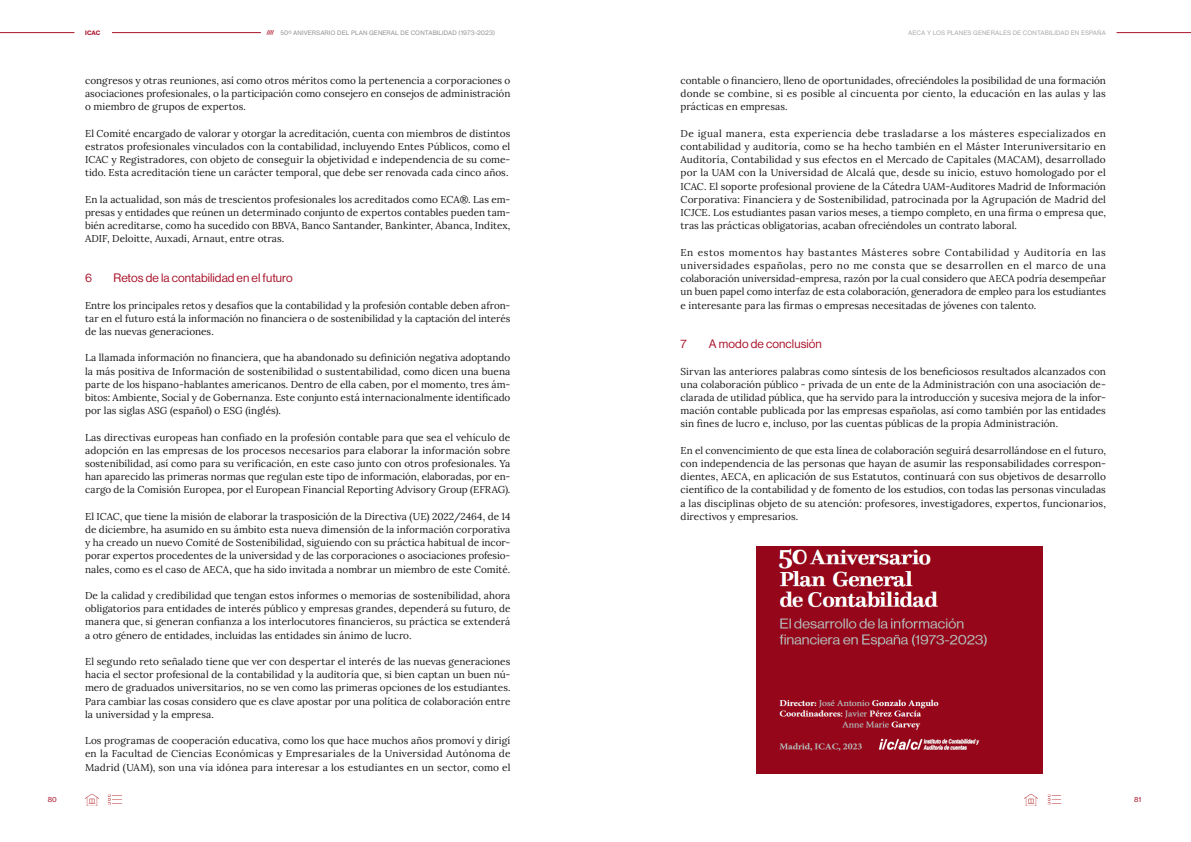
<style>
.page{position:relative;width:1191px;height:842px;background:#fff}
.page>*{position:absolute;margin:0;border:0;box-sizing:border-box;transform-origin:0 0}
.t1{font:12px "N Haas Grotesk DS Pro 55 Rg";letter-spacing:.01em;color:#a9132a}
.Texto_base{font:10px/13.2px "Lora";letter-spacing:.005em;color:#191919;text-align:justify}
.t2{font:7px "N Haas Grotesk TX Pro 55 Rg";color:#a9132a}
.t3{font:6px "N Haas Grotesk TX Pro 55 Rg";letter-spacing:.015em;color:#939393}
.t4{font:6px "N Haas Grotesk TX Pro 55 Rg";letter-spacing:.015em;color:#aaa}
.t5{font:6px "N Haas Grotesk TX Pro 75 Bd";color:#a9132a}
.s1{font-family:"N Haas Grotesk TX Pro 75 Bd";font-size:5px;color:#a9132a}
</style>
<div class="page">
<hr style="left:112px;top:32px;width:149px;height:1px;background:#a9132a">
<hr style="left:0;top:32px;width:74px;height:1px;background:#a9132a">
<hr style="left:1116px;top:32px;width:75px;height:1px;background:#a9132a">
<img style="left:1047px;top:794px;width:15px;height:11px">
<img style="left:107px;top:794px;width:15px;height:11px">
<img style="left:1024px;top:794px;width:14px;height:12px">
<img style="left:85px;top:794px;width:14px;height:12px">
<img style="left:756px;top:547px;width:286px;height:226px">
<p class="t5" style="left:85px;top:29px;width:17px">ICAC</p>
<p class="t3" style="left:267px;top:29px;width:230px"><span class="s1">////</span> 50º ANIVERSARIO DEL PLAN GENERAL DE CONTABILIDAD (1973-2023)</p>
<p class="Texto_base" style="left:85px;top:73px;width:427px">congresos y otras reuniones, así como otros méritos como la pertenencia a corporaciones o asociaciones profesionales, o la participación como consejero en consejos de administración o miembro de grupos de expertos.</p>
<p class="Texto_base" style="left:85px;top:126px;width:427px">El Comité encargado de valorar y otorgar la acreditación, cuenta con miembros de distintos estratos profesionales vinculados con la contabilidad, incluyendo Entes Públicos, como el ICAC y Registradores, con objeto de conseguir la objetividad e independencia de su come&shy;tido. Esta acreditación tiene un carácter temporal, que debe ser renovada cada cinco años.</p>
<p class="Texto_base" style="left:85px;top:192px;width:427px">En la actualidad, son más de trescientos profesionales los acreditados como ECA®. Las em&shy;presas y entidades que reúnen un determinado conjunto de expertos contables pueden tam&shy;bién acreditarse, como ha sucedido con BBVA, Banco Santander, Bankinter, Abanca, Inditex, ADIF, Deloitte, Auxadi, Arnaut, entre otras.</p>
<p class="t1" style="left:85px;top:271px;width:8px">6</p>
<p class="t1" style="left:113px;top:271px;width:181px">Retos de la contabilidad en el futuro</p>
<p class="Texto_base" style="left:85px;top:298px;width:427px">Entre los principales retos y desafíos que la contabilidad y la profesión contable deben afron&shy;tar en el futuro está la información no financiera o de sostenibilidad y la captación del interés de las nuevas generaciones.</p>
<p class="Texto_base" style="left:85px;top:350px;width:427px">La llamada información no financiera, que ha abandonado su definición negativa adoptando la más positiva de Información de sostenibilidad o sustentabilidad, como dicen una buena parte de los hispano-hablantes americanos. Dentro de ella caben, por el momento, tres ám&shy;bitos: Ambiente, Social y de Gobernanza. Este conjunto está internacionalmente identificado por las siglas ASG (español) o ESG (inglés).</p>
<p class="Texto_base" style="left:85px;top:430px;width:427px">Las directivas europeas han confiado en la profesión contable para que sea el vehículo de adopción en las empresas de los procesos necesarios para elaborar la información sobre sostenibilidad, así como para su verificación, en este caso junto con otros profesionales. Ya han aparecido las primeras normas que regulan este tipo de información, elaboradas, por en&shy;cargo de la Comisión Europea, por el European Financial Reporting Advisory Group (EFRAG).</p>
<p class="Texto_base" style="left:85px;top:509px;width:427px">El ICAC, que tiene la misión de elaborar la trasposición de la Directiva (UE) 2022/2464, de 14 de diciembre, ha asumido en su ámbito esta nueva dimensión de la información corporativa y ha creado un nuevo Comité de Sostenibilidad, siguiendo con su práctica habitual de incor&shy;porar expertos procedentes de la universidad y de las corporaciones o asociaciones profesio&shy;nales, como es el caso de AECA, que ha sido invitada a nombrar un miembro de este Comité.</p>
<p class="Texto_base" style="left:85px;top:588px;width:427px">De la calidad y credibilidad que tengan estos informes o memorias de sostenibilidad, ahora obligatorios para entidades de interés público y empresas grandes, dependerá su futuro, de manera que, si generan confianza a los interlocutores financieros, su práctica se extenderá a otro género de entidades, incluidas las entidades sin ánimo de lucro.</p>
<p class="Texto_base" style="left:85px;top:654px;width:427px">El segundo reto señalado tiene que ver con despertar el interés de las nuevas generaciones hacia el sector profesional de la contabilidad y la auditoría que, si bien captan un buen nú&shy;mero de graduados universitarios, no se ven como las primeras opciones de los estudiantes.<br>Para cambiar las cosas considero que es clave apostar por una política de colaboración entre la universidad y la empresa.</p>
<p class="Texto_base" style="left:85px;top:733px;width:427px">Los programas de cooperación educativa, como los que hace muchos años promoví y dirigí en la Facultad de Ciencias Económicas y Empresariales de la Universidad Autónoma de Madrid (UAM), son una vía idónea para interesar a los estudiantes en un sector, como el</p>
<p class="t4" style="left:908px;top:29px;width:199px">AECA Y LOS PLANES GENERALES DE CONTABILIDAD EN ESPAÑA</p>
<p class="Texto_base" style="left:680px;top:73px;width:427px">contable o financiero, lleno de oportunidades, ofreciéndoles la posibilidad de una formación donde se combine, si es posible al cincuenta por ciento, la educación en las aulas y las prácticas en empresas.</p>
<p class="Texto_base" style="left:680px;top:126px;width:427px">De igual manera, esta experiencia debe trasladarse a los másteres especializados en contabilidad y auditoría, como se ha hecho también en el Máster Interuniversitario en Auditoría, Contabilidad y sus efectos en el Mercado de Capitales (MACAM), desarrollado por la UAM con la Universidad de Alcalá que, desde su inicio, estuvo homologado por el ICAC. El soporte profesional proviene de la Cátedra UAM-Auditores Madrid de Información Corporativa: Financiera y de Sostenibilidad, patrocinada por la Agrupación de Madrid del ICJCE. Los estudiantes pasan varios meses, a tiempo completo, en una firma o empresa que, tras las prácticas obligatorias, acaban ofreciéndoles un contrato laboral.</p>
<p class="Texto_base" style="left:680px;top:245px;width:427px">En estos momentos hay bastantes Másteres sobre Contabilidad y Auditoría en las universidades españolas, pero no me consta que se desarrollen en el marco de una colaboración universidad-empresa, razón por la cual considero que AECA podría desempeñar un buen papel como interfaz de esta colaboración, generadora de empleo para los estudiantes e interesante para las firmas o empresas necesitadas de jóvenes con talento.</p>
<p class="t1" style="left:680px;top:337px;width:8px">7</p>
<p class="t1" style="left:709px;top:337px;width:115px">A modo de conclusión</p>
<p class="Texto_base" style="left:680px;top:364px;width:427px">Sirvan las anteriores palabras como síntesis de los beneficiosos resultados alcanzados con una colaboración público - privada de un ente de la Administración con una asociación de&shy;clarada de utilidad pública, que ha servido para la introducción y sucesiva mejora de la infor&shy;mación contable publicada por las empresas españolas, así como también por las entidades sin fines de lucro e, incluso, por las cuentas públicas de la propia Administración.</p>
<p class="Texto_base" style="left:680px;top:443px;width:427px">En el convencimiento de que esta línea de colaboración seguirá desarrollándose en el futuro, con independencia de las personas que hayan de asumir las responsabilidades correspon&shy;dientes, AECA, en aplicación de sus Estatutos, continuará con sus objetivos de desarrollo científico de la contabilidad y de fomento de los estudios, con todas las personas vinculadas a las disciplinas objeto de su atención: profesores, investigadores, expertos, funcionarios, directivos y empresarios.</p>
<p class="t2" style="left:48px;top:795px;width:10px">80</p>
<p class="t2" style="left:1134px;top:795px;width:9px">81</p>
</div>
